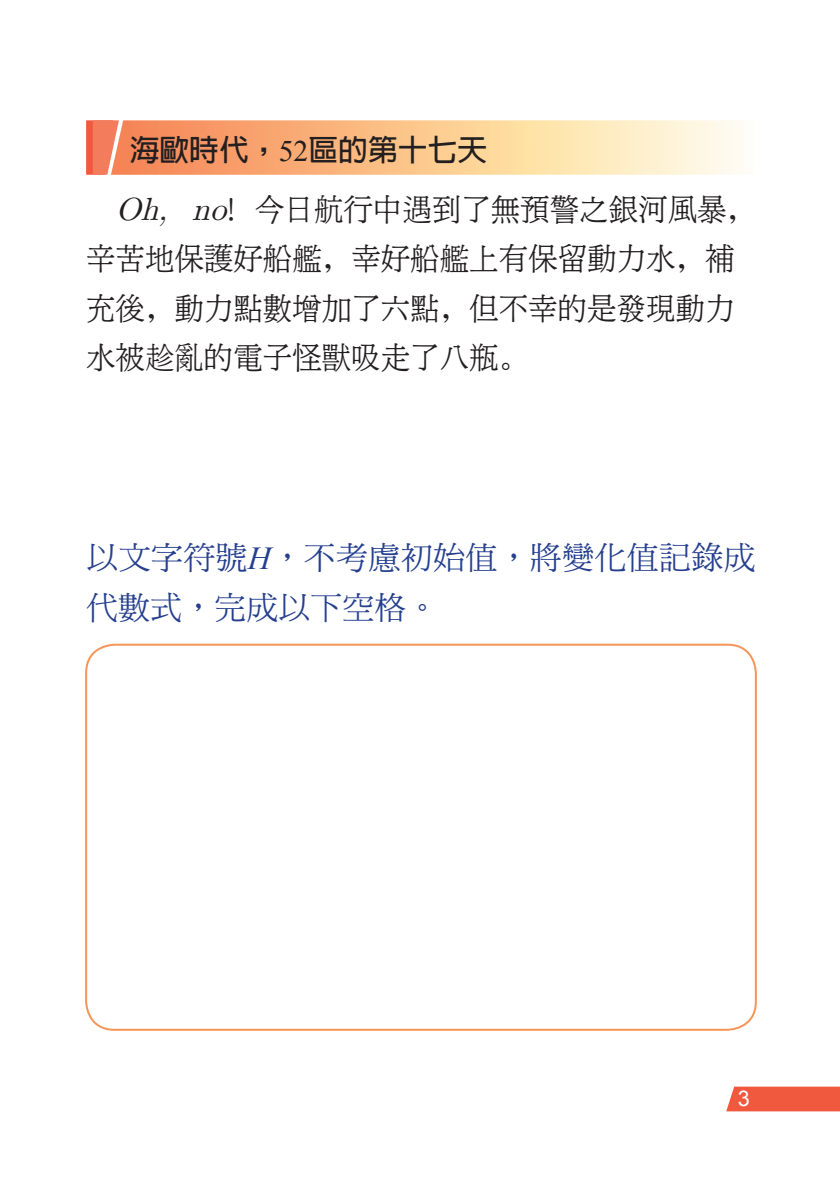
<style>
.page{position:relative;width:840px;height:1191px;background:#fff}
.page>*{position:absolute;margin:0;border:0;box-sizing:border-box;transform-origin:0 0}
.t1{font:32px/49.2px "cw Te X Ming";color:#231f20}
.t2{font:32px/50px "DF Ming Std W5";letter-spacing:.01em;color:#253f8e}
.t3{font:700 29.8px "AR Hei B5";color:#231f20}
.t4{font:21.6px "Arial";color:#fff}
.s1{font-family:"Times New Roman";font-weight:400}
.s2{font-style:italic}
.s3{font-family:"Times New Roman";font-style:italic}
</style>
<div class="page">
<svg style="left:86px;top:120px;width:655px;height:55px"></svg>
<div style="left:85px;top:643px;width:671px;height:387px;border:2px solid #f79559;border-radius:28px"></div>
<svg style="left:726px;top:1086px;width:113px;height:25px"></svg>
<p class="t3" style="left:130px;top:135px;width:359px">海歐時代，<span class="s1">52</span>區的第十七天</p>
<p class="t1" style="left:86px;top:184px;width:671px"><span class="s2">　Oh, no</span>！今日航行中遇到了無預警之銀河風暴，辛苦地保護好船艦，幸好船艦上有保留動力水，補充後，動力點數增加了六點，但不幸的是發現動力水被趁亂的電子怪獸吸走了八瓶。</p>
<p class="t2" style="left:86px;top:532px;width:670px">以文字符號<span class="s3">H</span>，不考慮初始值，將變化值記錄成代數式，完成以下空格。</p>
<p class="t4" style="left:737px;top:1084px;width:14px">3</p>
</div>
